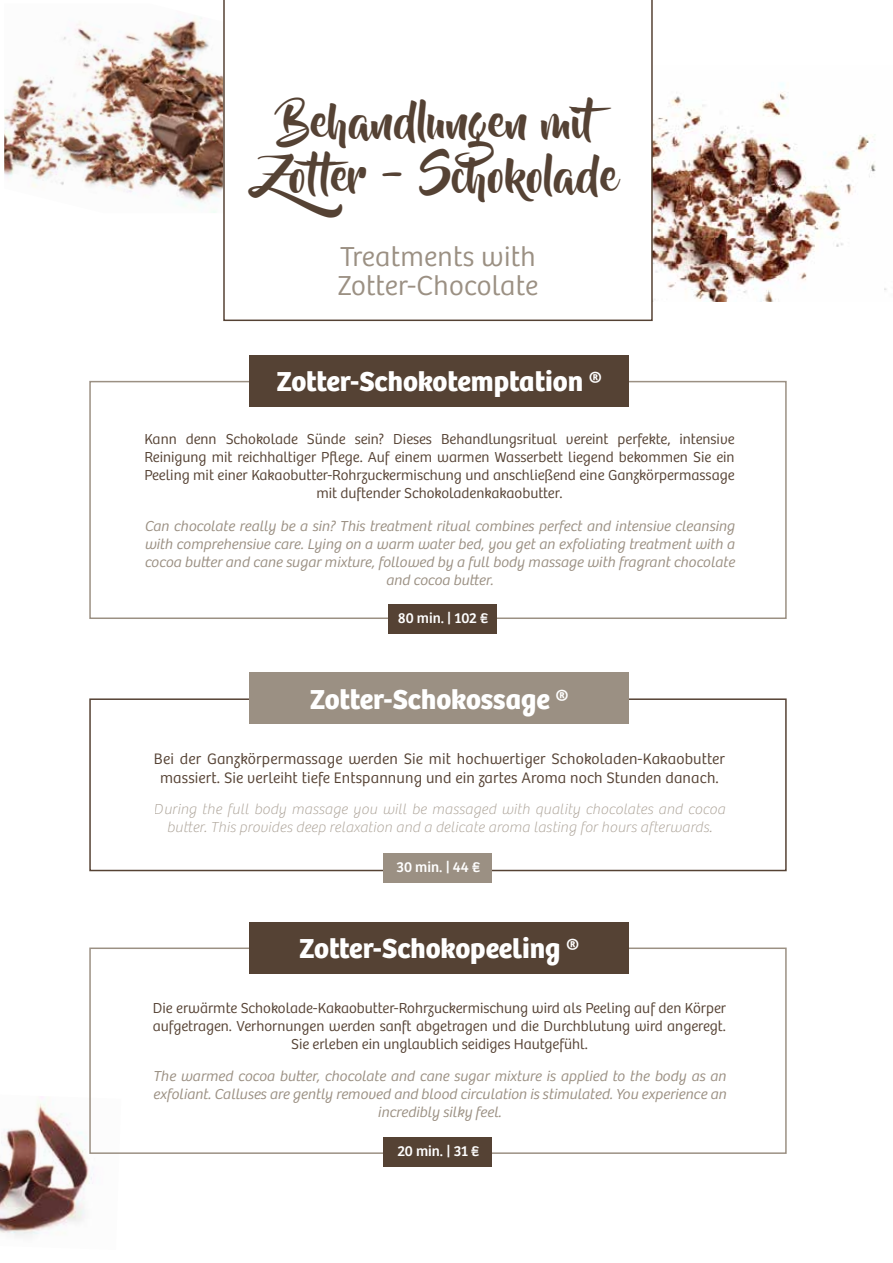
<style>
.page{position:relative;width:893px;height:1263px;background:#fff}
.page>*{position:absolute;margin:0;border:0;box-sizing:border-box;transform-origin:0 0}
.t1{font:45px/54px "Beyond The Mountains";color:#554234;text-align:center}
.t2{font:700 28.5px "Bree";color:#fff}
.t3{font:300 28.5px/28.5px "Bree";letter-spacing:.01em;color:#9b9083}
.t4{font:300 15.75px/18.9px "Bree";letter-spacing:.01em;color:#554234;text-align:center}
.t5{font:300 15px/18px "Bree";color:#554234;text-align:center}
.t6{font:italic 300 15px/18px "Bree";color:#9b9083;text-align:center}
.t7{font:italic 100 15px/18px "Bree";letter-spacing:.01em;color:#9b9083;text-align:center}
.t8{font:15px "Bree";color:#fff}
</style>
<div class="page">
<img style="left:0;top:1096px;width:94px;height:140px">
<img style="left:4px;top:17px;width:219px;height:196px">
<img style="left:653px;top:83px;width:234px;height:219px">
<svg style="left:223px;top:0;width:430px;height:321px"></svg>
<div style="left:89px;top:381px;width:698px;height:238px;border:2px solid #9b9083"></div>
<div style="left:250px;top:355px;width:379px;height:51px;background:#554234"></div>
<div style="left:389px;top:604px;width:108px;height:29px;background:#554234"></div>
<div style="left:89px;top:698px;width:698px;height:173px;border:2px solid #554234"></div>
<div style="left:250px;top:673px;width:379px;height:51px;background:#9b9083"></div>
<div style="left:384px;top:853px;width:108px;height:29px;background:#9b9083"></div>
<div style="left:89px;top:947px;width:698px;height:207px;border:2px solid #9b9083"></div>
<div style="left:250px;top:922px;width:379px;height:51px;background:#554234"></div>
<div style="left:384px;top:1138px;width:108px;height:29px;background:#554234"></div>
<h1 class="t1" style="left:258px;top:96px;width:367px">Behandlungen mit<br>Zotter - Schokolade</h1>
<h2 class="t3" style="left:338px;top:243px;width:202px">Treatments with<br>Zotter-Chocolate</h2>
<h2 class="t2" style="left:277px;top:364px;width:327px">Zotter-Schokotemptation ®</h2>
<p class="t5" style="left:144px;top:430px;width:592px">Kann denn Schokolade Sünde sein? Dieses Behandlungsritual vereint perfekte, intensive Reinigung mit reichhaltiger Pflege. Auf einem warmen Wasserbett liegend bekommen Sie ein Peeling mit einer Kakaobutter-Rohrzuckermischung und anschließend eine Ganzkörpermassage mit duftender Schokoladenkakaobutter.</p>
<p class="t6" style="left:144px;top:517px;width:592px">Can chocolate really be a sin? This treatment ritual combines perfect and intensive cleansing with comprehensive care. Lying on a warm water bed, you get an exfoliating treatment with a cocoa butter and cane sugar mixture, followed by a full body massage with fragrant chocolate and cocoa butter.</p>
<p class="t8" style="left:398px;top:609px;width:92px">80 min. | 102 €</p>
<h2 class="t2" style="left:310px;top:681px;width:260px">Zotter-Schokossage ®</h2>
<p class="t4" style="left:154px;top:749px;width:573px">Bei der Ganzkörpermassage werden Sie mit hochwertiger Schokoladen-Kakaobutter massiert. Sie verleiht tiefe Entspannung und ein zartes Aroma noch Stunden danach.</p>
<p class="t7" style="left:154px;top:800px;width:573px">During the full body massage you will be massaged with quality chocolates and cocoa butter. This provides deep relaxation and a delicate aroma lasting for hours afterwards.</p>
<p class="t8" style="left:396px;top:858px;width:85px">30 min. | 44 €</p>
<h2 class="t2" style="left:300px;top:930px;width:281px">Zotter-Schokopeeling ®</h2>
<p class="t5" style="left:153px;top:999px;width:575px">Die erwärmte Schokolade-Kakaobutter-Rohrzuckermischung wird als Peeling auf den Körper aufgetragen. Verhornungen werden sanft abgetragen und die Durchblutung wird angeregt.<br>Sie erleben ein unglaublich seidiges Hautgefühl.</p>
<p class="t6" style="left:153px;top:1067px;width:575px">The warmed cocoa butter, chocolate and cane sugar mixture is applied to the body as an exfoliant. Calluses are gently removed and blood circulation is stimulated. You experience an incredibly silky feel.</p>
<p class="t8" style="left:397px;top:1142px;width:83px">20 min. | 31 €</p>
</div>
